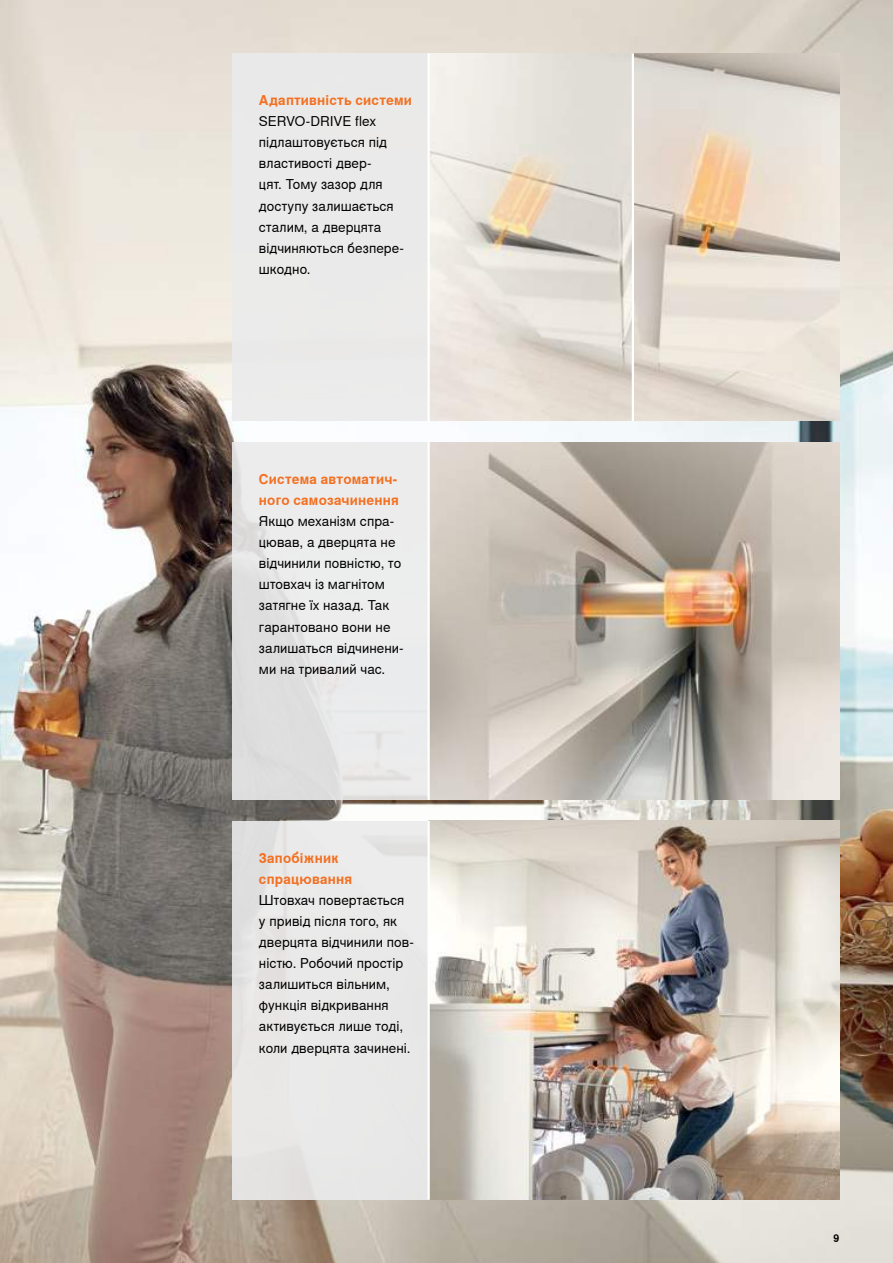
<style>
.page{position:relative;width:893px;height:1263px;background:#fff}
.page>*{position:absolute;margin:0;border:0;box-sizing:border-box;transform-origin:0 0}
.t1{font:13.5px/21px "Nimbus Sans Global";letter-spacing:.005em;color:#000}
.t2{font:700 13.5px/21px "Nimbus Sans Global";letter-spacing:.015em;color:#f37021}
.t3{font:700 10.5px "Nimbus Sans Global";color:#000}
</style>
<div class="page">
<img style="left:0;top:0;width:893px;height:1263px">
<div style="left:232px;top:54px;width:197px;height:367px;background:#ebebec"></div>
<div style="left:232px;top:821px;width:197px;height:379px;background:#ebebec"></div>
<div style="left:232px;top:442px;width:197px;height:358px;background:linear-gradient(to right,#e1e0e1,#eeefef)"></div>
<img style="left:430px;top:54px;width:409px;height:367px">
<img style="left:430px;top:821px;width:409px;height:379px">
<img style="left:430px;top:442px;width:409px;height:358px">
<hr style="left:427px;top:442px;width:3px;height:358px;background:#fff">
<hr style="left:427px;top:821px;width:3px;height:379px;background:#fff">
<hr style="left:427px;top:54px;width:3px;height:367px;background:#fff">
<hr style="left:632px;top:54px;width:2px;height:367px;background:#fff">
<p class="t2" style="left:259px;top:90px;width:155px">Адаптивність системи</p>
<p class="t1" style="left:259px;top:111px;width:147px">SERVO-DRIVE flex підлаштовується під властивості двер-<br>цят. Тому зазор для доступу залишається сталим, а дверцята відчиняються безпере&shy;шкодно.</p>
<p class="t2" style="left:259px;top:469px;width:142px">Система автоматич&shy;ного самозачинення</p>
<p class="t1" style="left:259px;top:511px;width:146px">Якщо механізм спра&shy;цював, а дверцята не відчинили повністю, то штовхач із магнітом затягне їх назад. Так гарантовано вони не залишаться відчинени&shy;ми на тривалий час.</p>
<p class="t2" style="left:259px;top:848px;width:95px">Запобіжник спрацювання</p>
<p class="t1" style="left:259px;top:890px;width:156px">Штовхач повертається у привід після того, як дверцята відчинили пов&shy;ністю. Робочий простір залишиться вільним, функція відкривання активується лише тоді, коли дверцята зачинені.</p>
<p class="t3" style="left:833px;top:1232px;width:7px">9</p>
</div>
